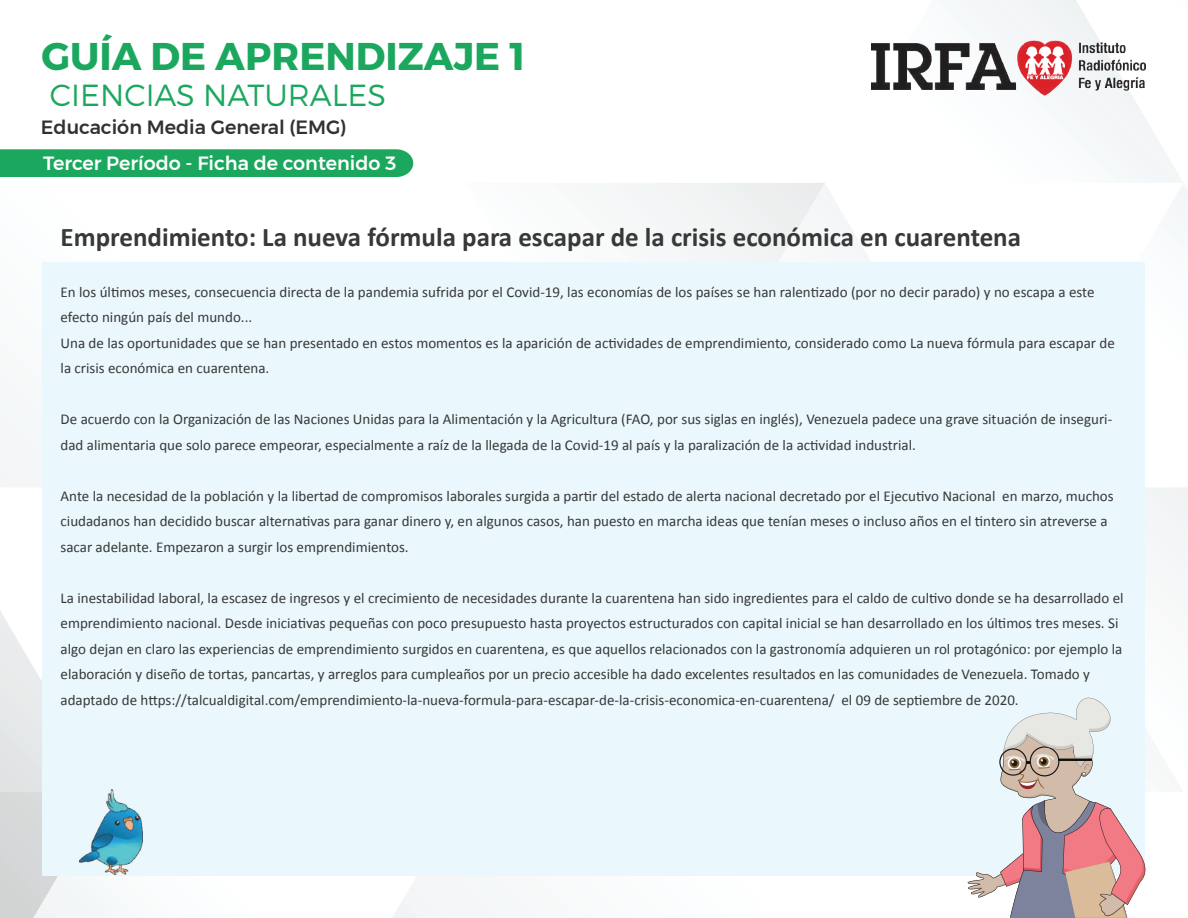
<style>
.page{position:relative;width:1188px;height:918px;background:#fff}
.page>*{position:absolute;margin:0;border:0;box-sizing:border-box;transform-origin:0 0}
.t1{font:700 38.7px "Montserrat";color:#1ba85e}
.t2{font:300 30.45px "Montserrat";color:#1ba85e}
.t3{font:700 27px "Calibri";color:#373837}
.t4{font:500 19.2px "Montserrat";color:#fff}
.t5{font:500 19.2px "Montserrat";color:#313232}
.t6{font:15px/25.5px "Calibri";color:#373837}
</style>
<div class="page">
<img style="left:0;top:0;width:1188px;height:918px">
<div style="left:0;top:149px;width:413px;height:28px;background:#1ba85e"></div>
<div style="left:43px;top:262px;width:1102px;height:613px;background:#eaf7fd"></div>
<img style="left:872px;top:40px;width:274px;height:55px">
<img style="left:80px;top:790px;width:62px;height:85px">
<svg style="left:966px;top:696px;width:182px;height:222px"></svg>
<h1 class="t1" style="left:42px;top:32px;width:485px">GUÍA DE APRENDIZAJE 1</h1>
<h2 class="t2" style="left:50px;top:77px;width:338px">CIENCIAS NATURALES</h2>
<p class="t5" style="left:41px;top:112px;width:307px">Educación Media General (EMG)</p>
<p class="t4" style="left:43px;top:148px;width:355px">Tercer Período - Ficha de contenido 3</p>
<h3 class="t3" style="left:61px;top:218px;width:962px">Emprendimiento: La nueva fórmula para escapar de la crisis económica en cuarentena</h3>
<p class="t6" style="left:61px;top:279px;width:1056px">En los últimos meses, consecuencia directa de la pandemia sufrida por el Covid-19, las economías de los países se han ralentizado (por no decir parado) y no escapa a este efecto ningún país del mundo...<br>Una de las oportunidades que se han presentado en estos momentos es la aparición de actividades de emprendimiento, considerado como La nueva fórmula para escapar de la crisis económica en cuarentena.</p>
<p class="t6" style="left:61px;top:406px;width:1053px">De acuerdo con la Organización de las Naciones Unidas para la Alimentación y la Agricultura (FAO, por sus siglas en inglés), Venezuela padece una grave situación de inseguri&shy;dad alimentaria que solo parece empeorar, especialmente a raíz de la llegada de la Covid-19 al país y la paralización de la actividad industrial.</p>
<p class="t6" style="left:61px;top:483px;width:1055px">Ante la necesidad de la población y la libertad de compromisos laborales surgida a partir del estado de alerta nacional decretado por el Ejecutivo Nacional en marzo, muchos ciudadanos han decidido buscar alternativas para ganar dinero y, en algunos casos, han puesto en marcha ideas que tenían meses o incluso años en el tintero sin atreverse a sacar adelante. Empezaron a surgir los emprendimientos.</p>
<p class="t6" style="left:61px;top:585px;width:1065px">La inestabilidad laboral, la escasez de ingresos y el crecimiento de necesidades durante la cuarentena han sido ingredientes para el caldo de cultivo donde se ha desarrollado el emprendimiento nacional. Desde iniciativas pequeñas con poco presupuesto hasta proyectos estructurados con capital inicial se han desarrollado en los últimos tres meses. Si algo dejan en claro las experiencias de emprendimiento surgidos en cuarentena, es que aquellos relacionados con la gastronomía adquieren un rol protagónico: por ejemplo la elaboración y diseño de tortas, pancartas, y arreglos para cumpleaños por un precio accesible ha dado excelentes resultados en las comunidades de Venezuela. Tomado y adaptado de https://talcualdigital.com/emprendimiento-la-nueva-formula-para-escapar-de-la-crisis-economica-en-cuarentena/ el 09 de septiembre de 2020.</p>
</div>
